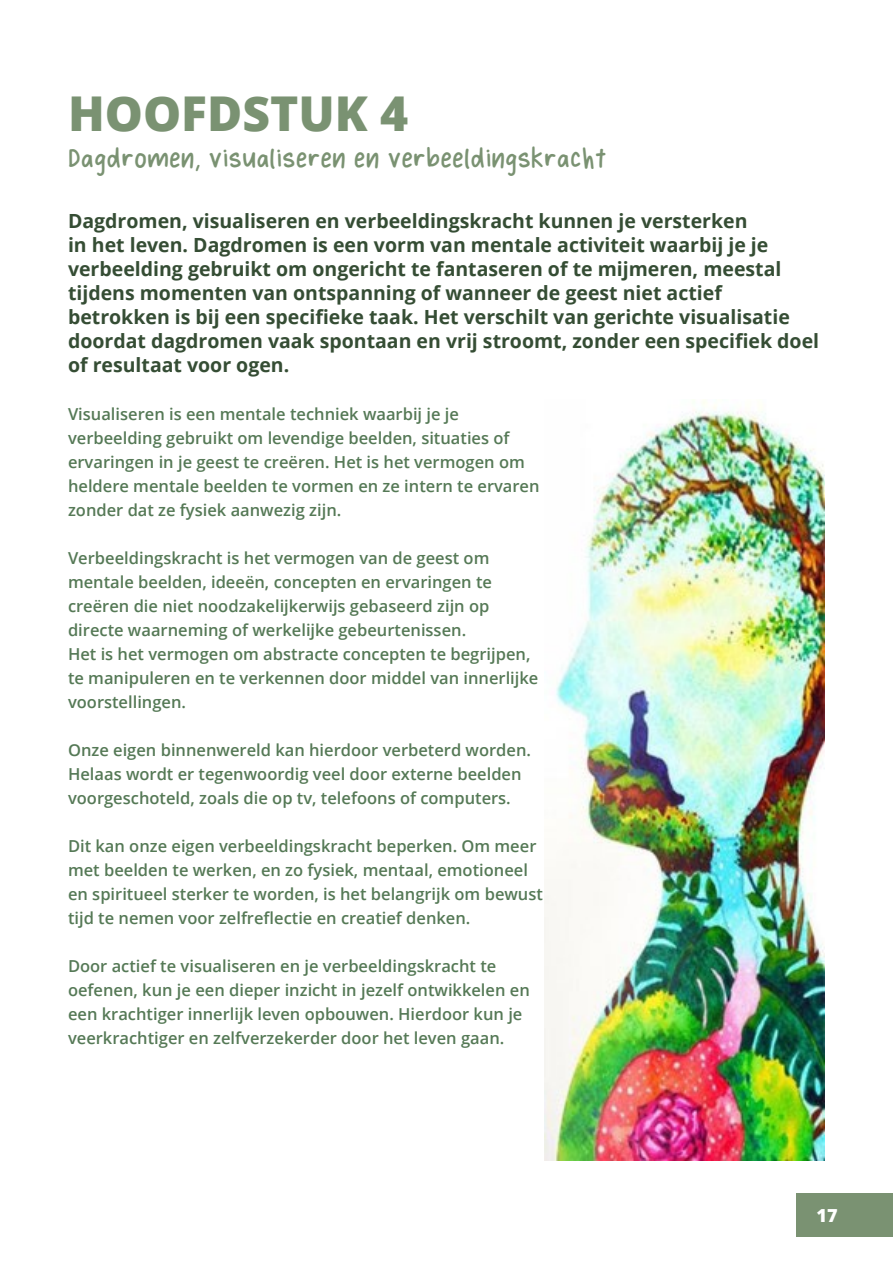
<style>
.page{position:relative;width:893px;height:1263px;background:#fff}
.page>*{position:absolute;margin:0;border:0;box-sizing:border-box;transform-origin:0 0}
.t1{font:800 48px "Open Sans";color:#7a9272}
.t2{font:31.5px "Hynings Handwriting V2";color:#7a9272}
.t3{font:700 19.5px/24px "Open Sans";color:#354d34}
.t4{font:800 18px "Open Sans";color:#fff}
.t5{font:600 16.5px/24px "Open Sans";color:#557956}
</style>
<div class="page">
<div style="left:796px;top:1193px;width:97px;height:43px;background:#7a9272"></div>
<img style="left:544px;top:400px;width:281px;height:761px">
<h1 class="t1" style="left:68px;top:77px;width:342px">HOOFDSTUK 4</h1>
<h2 class="t2" style="left:68px;top:142px;width:540px">Dagdromen, visualiseren en verbeeldingskracht</h2>
<p class="t3" style="left:68px;top:208px;width:753px">Dagdromen, visualiseren en verbeeldingskracht kunnen je versterken<br>in het leven. Dagdromen is een vorm van mentale activiteit waarbij je je verbeelding gebruikt om ongericht te fantaseren of te mijmeren, meestal tijdens momenten van ontspanning of wanneer de geest niet actief betrokken is bij een specifieke taak. Het verschilt van gerichte visualisatie doordat dagdromen vaak spontaan en vrij stroomt, zonder een specifiek doel of resultaat voor ogen.</p>
<p class="t5" style="left:68px;top:401px;width:473px">Visualiseren is een mentale techniek waarbij je je verbeelding gebruikt om levendige beelden, situaties of ervaringen in je geest te creëren. Het is het vermogen om heldere mentale beelden te vormen en ze intern te ervaren zonder dat ze fysiek aanwezig zijn.</p>
<p class="t5" style="left:68px;top:545px;width:472px">Verbeeldingskracht is het vermogen van de geest om mentale beelden, ideeën, concepten en ervaringen te creëren die niet noodzakelijkerwijs gebaseerd zijn op directe waarneming of werkelijke gebeurtenissen.<br>Het is het vermogen om abstracte concepten te begrijpen, te manipuleren en te verkennen door middel van innerlijke voorstellingen.</p>
<p class="t5" style="left:68px;top:737px;width:464px">Onze eigen binnenwereld kan hierdoor verbeterd worden.<br>Helaas wordt er tegenwoordig veel door externe beelden voorgeschoteld, zoals die op tv, telefoons of computers.</p>
<p class="t5" style="left:68px;top:833px;width:476px">Dit kan onze eigen verbeeldingskracht beperken. Om meer met beelden te werken, en zo fysiek, mentaal, emotioneel en spiritueel sterker te worden, is het belangrijk om bewust tijd te nemen voor zelfreflectie en creatief denken.</p>
<p class="t5" style="left:68px;top:953px;width:463px">Door actief te visualiseren en je verbeeldingskracht te oefenen, kun je een dieper inzicht in jezelf ontwikkelen en een krachtiger innerlijk leven opbouwen. Hierdoor kun je veerkrachtiger en zelfverzekerder door het leven gaan.</p>
<p class="t4" style="left:816px;top:1201px;width:23px">17</p>
</div>
